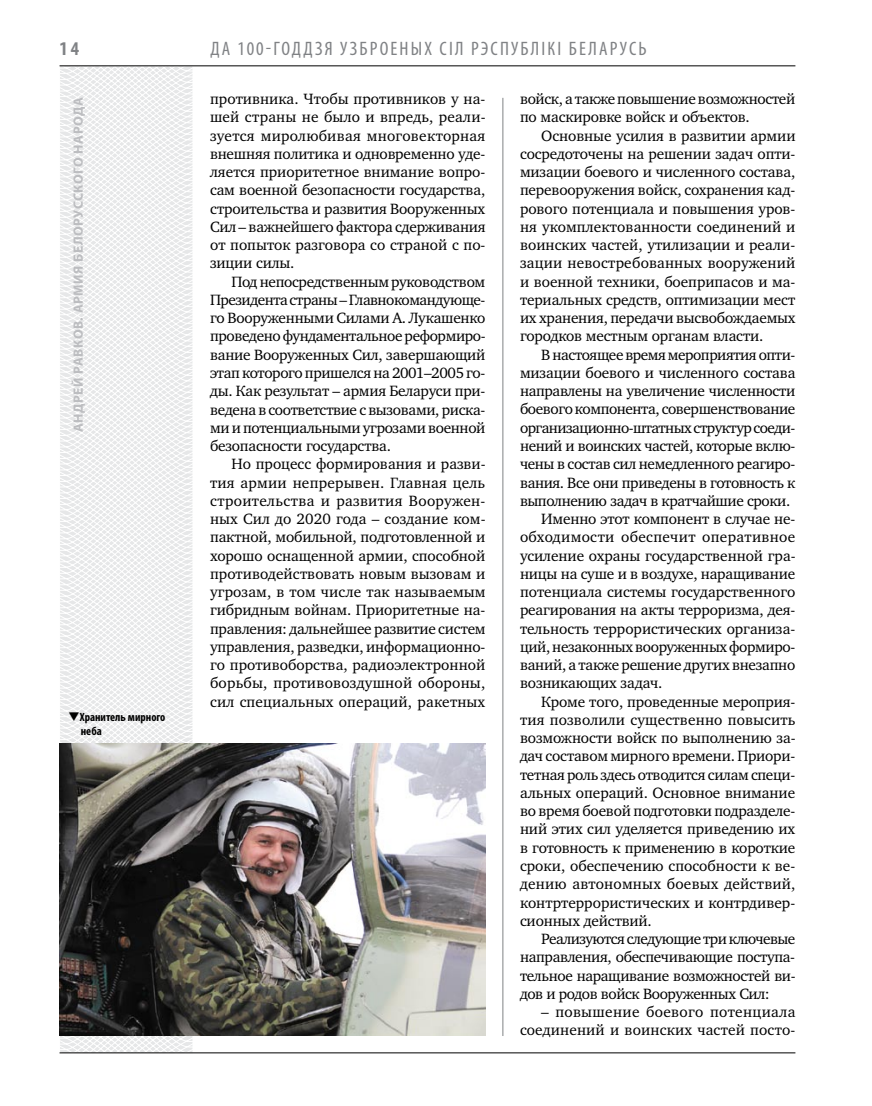
<style>
.page{position:relative;width:872px;height:1106px;background:#fff}
.page>*{position:absolute;margin:0;border:0;box-sizing:border-box;transform-origin:0 0}
.t1{font:condensed 19.5px "Myriad Pro";letter-spacing:.11em;color:#808285}
.t2{font:700 condensed 19.5px "Myriad Pro";color:#808285}
.t3{font:15.3px/18.3px "Charter C";letter-spacing:-.01em;color:#000;text-align:justify}
.t4{font:15.3px/18.3px "Charter C";letter-spacing:.02em;color:#000;text-align:right}
.t5{font:15.3px "Charter C";letter-spacing:-.03em;color:#000}
.t6{font:15.3px "Charter C";letter-spacing:-.04em;color:#000}
.t7{font:15.3px "Charter C";letter-spacing:.01em;color:#000}
.t8{font:15.3px "Charter C";letter-spacing:-.035em;color:#000}
.t9{font:15.3px "Charter C";letter-spacing:.015em;color:#000}
.t10{font:700 13.5px "Myriad Pro";letter-spacing:.04em;color:#bcbdc0}
.t11{font:700 condensed 12px/13.5px "Myriad Pro";color:#000}
</style>
<div class="page">
<svg style="left:59px;top:65px;width:192px;height:989px"></svg>
<hr style="left:502px;top:98px;width:1px;height:938px;background:#808285">
<hr style="left:60px;top:1052px;width:735px;height:1px;background:#000">
<hr style="left:60px;top:65px;width:735px;height:1px;background:#000">
<img style="left:60px;top:743px;width:425px;height:292px">
<p class="t2" style="left:60px;top:37px;width:21px">14</p>
<p class="t10" style="left:69px;top:432px;width:336px;rotate:-90deg">Андрей РАВКОВ. Армия белорусского народа</p>
<p class="t11" style="left:81px;top:710px;width:86px;text-indent:-13px">❑Хранитель мирного неба</p>
<p class="t1" style="left:210px;top:37px;width:438px">да 100-годдзя узброеных сіл Рэспублікі Беларусь</p>
<p class="t3" style="left:210px;top:90px;width:277px">противника. Чтобы противников у на&shy;шей страны не было и впредь, реали&shy;зуется миролюбивая многовекторная внешняя политика и одновременно уде&shy;ляется приоритетное внимание вопро&shy;сам военной безопасности государства, строительства и развития Вооруженных Сил – важнейшего фактора сдерживания от попыток разговора со страной с по&shy;зиции силы.</p>
<p class="t3" style="left:210px;top:272px;width:277px;text-indent:21px">Под непосредственным руководством Президента страны – Главнокомандующе&shy;го Вооруженными Силами А. Лукашенко проведено фундаментальное реформиро&shy;вание Вооруженных Сил, завершающий этап которого пришелся на 2001–2005 го&shy;ды. Как результат – армия Беларуси при&shy;ведена в соответствие с вызовами, риска&shy;ми и потенциальными угрозами военной безопасности государства.</p>
<p class="t3" style="left:210px;top:455px;width:277px;text-indent:21px">Но процесс формирования и разви&shy;тия армии непрерывен. Главная цель строительства и развития Вооружен&shy;ных Сил до 2020 года – создание ком&shy;пактной, мобильной, подготовленной и хорошо оснащенной армии, способной противодействовать новым вызовам и угрозам, в том числе так называемым гибридным войнам. Приоритетные на&shy;правления: дальнейшее развитие систем управления, разведки, информационно&shy;го противоборства, радиоэлектронной борьбы, противовоздушной обороны, сил специальных операций, ракетных</p>
<p class="t3" style="left:520px;top:90px;width:277px">войск, а также повышение возможностей по маскировке войск и объектов.</p>
<p class="t3" style="left:520px;top:126px;width:277px;text-indent:21px">Основные усилия в развитии армии сосредоточены на решении задач опти&shy;мизации боевого и численного состава, перевооружения войск, сохранения кад&shy;рового потенциала и повышения уров&shy;ня укомплектованности соединений и воинских частей, утилизации и реали&shy;зации невостребованных вооружений и военной техники, боеприпасов и ма&shy;териальных средств, оптимизации мест их хранения, передачи высвобождаемых городков местным органам власти.</p>
<p class="t5" style="left:541px;top:346px;width:255px">В настоящее время мероприятия опти-</p>
<p class="t3" style="left:520px;top:364px;width:277px">мизации боевого и численного состава</p>
<p class="t3" style="left:520px;top:382px;width:277px">направлены на увеличение численности</p>
<p class="t5" style="left:520px;top:401px;width:277px">боевого компонента, совершенствование</p>
<p class="t6" style="left:520px;top:419px;width:277px">организационно-штатных структур соеди-</p>
<p class="t3" style="left:520px;top:437px;width:277px">нений и воинских частей, которые вклю-</p>
<p class="t3" style="left:520px;top:455px;width:277px">чены в состав сил немедленного реагиро-</p>
<p class="t3" style="left:520px;top:473px;width:277px">вания. Все они приведены в готовность к</p>
<p class="t3" style="left:520px;top:491px;width:272px">выполнению задач в кратчайшие сроки.</p>
<p class="t3" style="left:541px;top:510px;width:255px">Именно этот компонент в случае не-</p>
<p class="t4" style="left:520px;top:528px;width:277px">обходимости обеспечит оперативное</p>
<p class="t3" style="left:520px;top:546px;width:277px">усиление охраны государственной гра-</p>
<p class="t3" style="left:520px;top:564px;width:277px">ницы на суше и в воздухе, наращивание</p>
<p class="t3" style="left:520px;top:583px;width:277px">потенциала системы государственного</p>
<p class="t3" style="left:520px;top:601px;width:277px">реагирования на акты терроризма, дея-</p>
<p class="t3" style="left:520px;top:619px;width:277px">тельность террористических организа-</p>
<p class="t3" style="left:520px;top:637px;width:277px">ций, незаконных вооруженных формиро-</p>
<p class="t3" style="left:520px;top:656px;width:277px">ваний, а также решение других внезапно</p>
<p class="t3" style="left:520px;top:674px;width:144px">возникающих задач.</p>
<p class="t3" style="left:541px;top:692px;width:255px">Кроме того, проведенные мероприя-</p>
<p class="t7" style="left:520px;top:711px;width:277px">тия позволили существенно повысить</p>
<p class="t3" style="left:520px;top:729px;width:277px">возможности войск по выполнению за-</p>
<p class="t3" style="left:520px;top:747px;width:277px">дач составом мирного времени. Приори-</p>
<p class="t3" style="left:520px;top:765px;width:277px">тетная роль здесь отводится силам специ-</p>
<p class="t3" style="left:520px;top:783px;width:277px">альных операций. Основное внимание</p>
<p class="t3" style="left:520px;top:802px;width:277px">во время боевой подготовки подразделе-</p>
<p class="t3" style="left:520px;top:820px;width:277px">ний этих сил уделяется приведению их</p>
<p class="t3" style="left:520px;top:838px;width:277px">в готовность к применению в короткие</p>
<p class="t3" style="left:520px;top:856px;width:277px">сроки, обеспечению способности к ве-</p>
<p class="t9" style="left:520px;top:875px;width:277px">дению автономных боевых действий,</p>
<p class="t3" style="left:520px;top:893px;width:277px">контртеррористических и контрдивер-</p>
<p class="t3" style="left:520px;top:911px;width:133px">сионных действий.</p>
<p class="t8" style="left:541px;top:930px;width:255px">Реализуются следующие три ключевые</p>
<p class="t3" style="left:520px;top:948px;width:277px">направления, обеспечивающие поступа-</p>
<p class="t3" style="left:520px;top:966px;width:277px">тельное наращивание возможностей ви-</p>
<p class="t3" style="left:520px;top:984px;width:251px">дов и родов войск Вооруженных Сил:</p>
<p class="t4" style="left:520px;top:1002px;width:277px">– повышение боевого потенциала соединений и воинских частей посто-</p>
</div>
